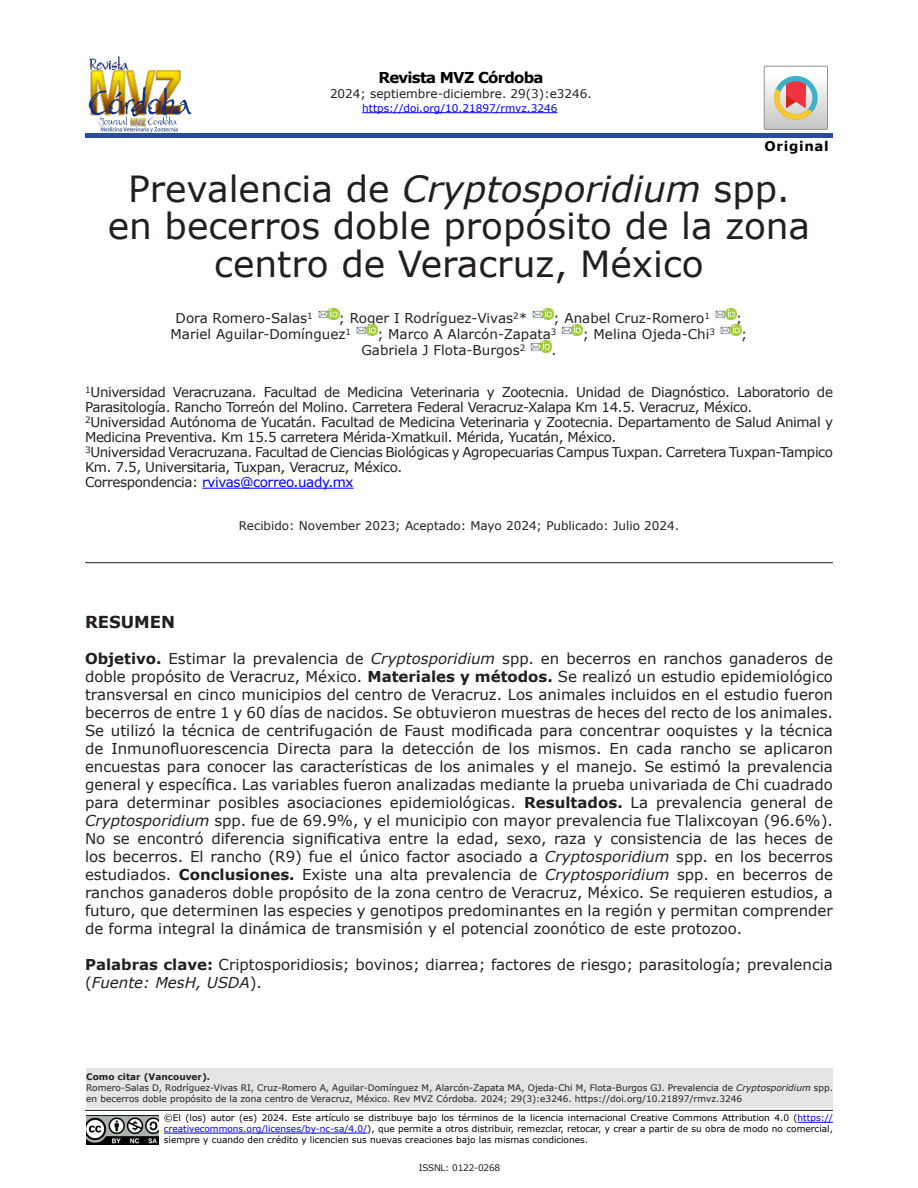
<style>
.page{position:relative;width:918px;height:1188px;background:#fff}
.page>*{position:absolute;margin:0;border:0;box-sizing:border-box;transform-origin:0 0}
.T1{font:36px/37.5px "Verdana";color:#231f20;text-align:center}
.t1{font:700 16.5px "Verdana";color:#231f20}
.t2{font:15px/18px "Verdana";color:#231f20;text-align:justify}
.t3{font:700 15px "Verdana";letter-spacing:-.05em;color:#000}
.Filiación{font:13.5px/15px "Verdana";letter-spacing:-.03em;color:#231f20}
.Autores{font:13.5px "Verdana";color:#231f20}
.Filiación-2{font:13.5px "Verdana";letter-spacing:-.03em;color:#00f}
.t4{font:700 13.35px "Verdana";letter-spacing:.05em;color:#000}
.Recibido{font:12px "Verdana";color:#231f20}
.t5{font:10.5px "Verdana";color:#00f}
.t6{font:9px/10.8px "Verdana";color:#000;text-align:justify}
.t7{font:9px/10.8px "Verdana";color:#231f20}
.t8{font:9px "Verdana";letter-spacing:-.025em;color:#231f20}
.s1{font-style:italic}
.s2{color:#231f20}
.s3{font-weight:700}
.s4{color:#00f}
</style>
<div class="page">
<hr style="left:85px;top:1110px;width:748px;height:1px;background:#231f20">
<div style="left:86px;top:1068px;width:747px;height:39px;background:#e4e5e7"></div>
<hr style="left:85px;top:134px;width:748px;height:4px;background:#274d9b">
<hr style="left:798px;top:1122px;width:35px;height:1px;background:#00f">
<hr style="left:164px;top:1133px;width:203px;height:1px;background:#00f">
<img style="left:86px;top:1116px;width:73px;height:29px">
<hr style="left:362px;top:112px;width:195px;height:1px;background:#00f">
<img style="left:85px;top:56px;width:110px;height:78px">
<svg style="left:764px;top:66px;width:64px;height:63px"></svg>
<hr style="left:202px;top:488px;width:152px;height:1px;background:#00f">
<svg style="left:318px;top:308px;width:21px;height:12px"></svg>
<svg style="left:532px;top:308px;width:22px;height:12px"></svg>
<svg style="left:356px;top:325px;width:22px;height:11px"></svg>
<svg style="left:561px;top:325px;width:22px;height:11px"></svg>
<svg style="left:715px;top:308px;width:26px;height:28px"></svg>
<svg style="left:530px;top:341px;width:22px;height:11px"></svg>
<hr style="left:85px;top:562px;width:748px;height:1px;background:#231f20">
<p class="t3" style="left:378px;top:66px;width:167px">Revista MVZ Córdoba</p>
<p class="Recibido" style="left:330px;top:85px;width:263px">2024; septiembre-diciembre. 29(3):e3246.</p>
<p class="t5" style="left:362px;top:101px;width:197px">https://doi.org/10.21897/rmvz.3246</p>
<p class="t4" style="left:765px;top:137px;width:66px">Original</p>
<p class="T1" style="left:108px;top:170px;width:704px">Prevalencia de <span class="s1">Cryptosporidium</span> spp. en becerros doble propósito de la zona centro de Veracruz, México</p>
<p class="Autores" style="left:176px;top:308px;width:139px">Dora Romero-Salas<sup>1</sup></p>
<p class="Autores" style="left:339px;top:308px;width:190px">; Roger I Rodríguez-Vivas<sup>2</sup>*</p>
<p class="Autores" style="left:554px;top:308px;width:158px">; Anabel Cruz-Romero<sup>1</sup></p>
<p class="Autores" style="left:736px;top:308px;width:8px">;</p>
<p class="Autores" style="left:171px;top:325px;width:182px">Mariel Aguilar-Domínguez<sup>1</sup></p>
<p class="Autores" style="left:377px;top:325px;width:181px">; Marco A Alarcón-Zapata<sup>3</sup></p>
<p class="Autores" style="left:583px;top:325px;width:134px">; Melina Ojeda-Chi<sup>3</sup></p>
<p class="Autores" style="left:741px;top:325px;width:8px">;</p>
<p class="Autores" style="left:361px;top:341px;width:165px">Gabriela J Flota-Burgos<sup>2</sup></p>
<p class="Autores" style="left:552px;top:341px;width:6px">.</p>
<p class="Filiación" style="left:85px;top:384px;width:750px"><sup>1</sup>Universidad Veracruzana. Facultad de Medicina Veterinaria y Zootecnia. Unidad de Diagnóstico. Laboratorio de<br>Parasitología. Rancho Torreón del Molino. Carretera Federal Veracruz-Xalapa Km 14.5. Veracruz, México.</p>
<p class="Filiación" style="left:85px;top:414px;width:750px"><sup>2</sup>Universidad Autónoma de Yucatán. Facultad de Medicina Veterinaria y Zootecnia. Departamento de Salud Animal y<br>Medicina Preventiva. Km 15.5 carretera Mérida-Xmatkuil. Mérida, Yucatán, México.</p>
<p class="Filiación" style="left:85px;top:444px;width:750px"><sup>3</sup>Universidad Veracruzana. Facultad de Ciencias Biológicas y Agropecuarias Campus Tuxpan. Carretera Tuxpan-Tampico<br>Km. 7.5, Universitaria, Tuxpan, Veracruz, México.</p>
<p class="Filiación-2" style="left:85px;top:473px;width:270px"><span class="s2">Correspondencia:</span> rvivas@correo.uady.mx</p>
<p class="Recibido" style="left:239px;top:518px;width:442px">Recibido: November 2023; Aceptado: Mayo 2024; Publicado: Julio 2024.</p>
<p class="t1" style="left:85px;top:610px;width:92px">RESUMEN</p>
<p class="t2" style="left:85px;top:649px;width:750px"><span class="s3">Objetivo.</span> Estimar la prevalencia de <span class="s1">Cryptosporidium</span> spp. en becerros en ranchos ganaderos de doble propósito de Veracruz, México. <span class="s3">Materiales y métodos.</span> Se realizó un estudio epidemiológico transversal en cinco municipios del centro de Veracruz. Los animales incluidos en el estudio fueron becerros de entre 1 y 60 días de nacidos. Se obtuvieron muestras de heces del recto de los animales.<br>Se utilizó la técnica de centrifugación de Faust modificada para concentrar ooquistes y la técnica de Inmunofluorescencia Directa para la detección de los mismos. En cada rancho se aplicaron encuestas para conocer las características de los animales y el manejo. Se estimó la prevalencia general y específica. Las variables fueron analizadas mediante la prueba univariada de Chi cuadrado para determinar posibles asociaciones epidemiológicas. <span class="s3">Resultados.</span> La prevalencia general de <span class="s1">Cryptosporidium</span> spp. fue de 69.9%, y el municipio con mayor prevalencia fue Tlalixcoyan (96.6%).<br>No se encontró diferencia significativa entre la edad, sexo, raza y consistencia de las heces de los becerros. El rancho (R9) fue el único factor asociado a <span class="s1">Cryptosporidium</span> spp. en los becerros estudiados. <span class="s3">Conclusiones.</span> Existe una alta prevalencia de <span class="s1">Cryptosporidium</span> spp. en becerros de ranchos ganaderos doble propósito de la zona centro de Veracruz, México. Se requieren estudios, a futuro, que determinen las especies y genotipos predominantes en la región y permitan comprender de forma integral la dinámica de transmisión y el potencial zoonótico de este protozoo.</p>
<p class="t2" style="left:85px;top:955px;width:749px"><span class="s3">Palabras clave:</span> Criptosporidiosis; bovinos; diarrea; factores de riesgo; parasitología; prevalencia (<span class="s1">Fuente: MesH, USDA</span>).</p>
<p class="t7" style="left:86px;top:1071px;width:748px"><span class="s3">Como citar (Vancouver).<br></span>Romero-Salas D, Rodríguez-Vivas RI, Cruz-Romero A, Aguilar-Domínguez M, Alarcón-Zapata MA, Ojeda-Chi M, Flota-Burgos GJ. Prevalencia de <span class="s1">Cryptosporidium</span> spp. en becerros doble propósito de la zona centro de Veracruz, México. Rev MVZ Córdoba. 2024; 29(3):e3246. https://doi.org/10.21897/rmvz.3246</p>
<p class="t6" style="left:164px;top:1113px;width:671px">©El (los) autor (es) 2024. Este artículo se distribuye bajo los términos de la licencia internacional Creative Commons Attribution 4.0 (<span class="s4">https:// creativecommons.org/licenses/by-nc-sa/4.0/</span>), que permite a otros distribuir, remezclar, retocar, y crear a partir de su obra de modo no comercial, siempre y cuando den crédito y licencien sus nuevas creaciones bajo las mismas condiciones.</p>
<p class="t8" style="left:419px;top:1161px;width:83px">ISSNL: 0122-0268</p>
</div>
